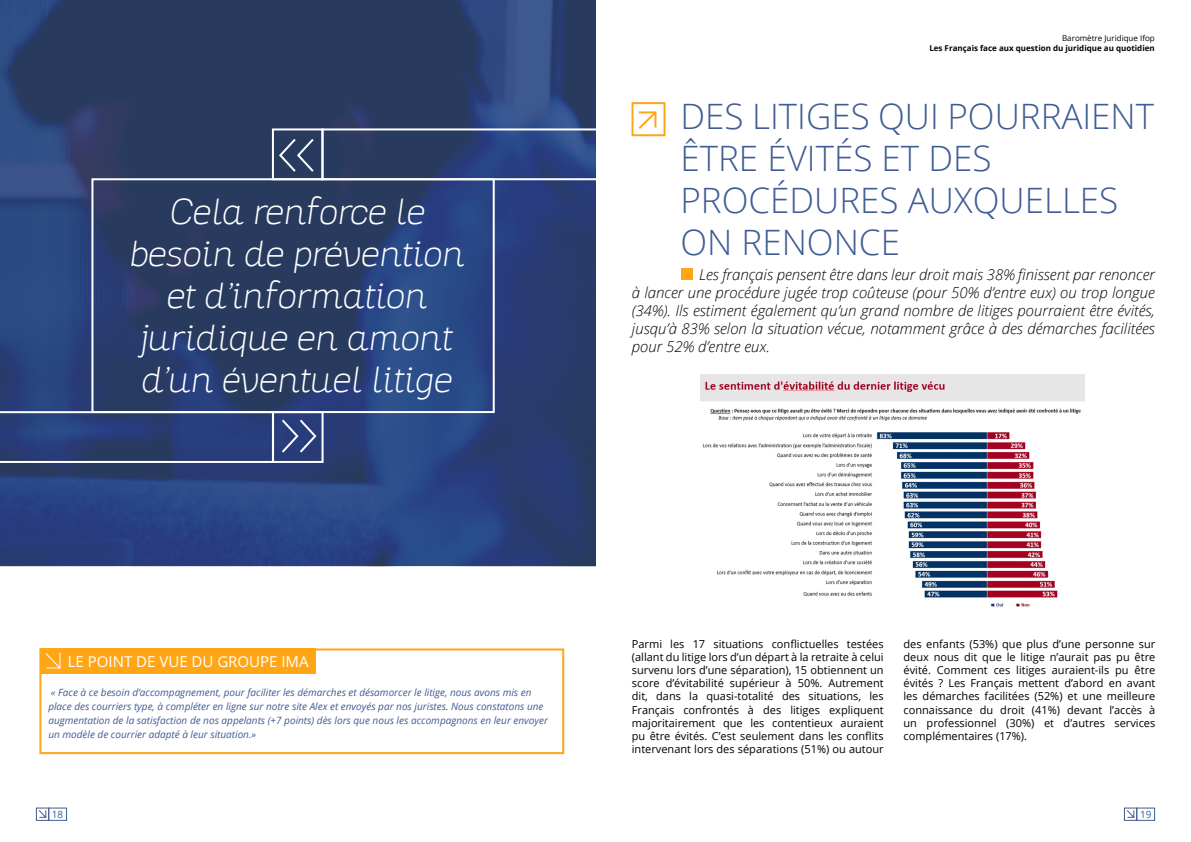
<style>
.page{position:relative;width:1191px;height:842px;background:#fff}
.page>*{position:absolute;margin:0;border:0;box-sizing:border-box;transform-origin:0 0}
.t1{font:100 35px/42px "Altair";color:#fff;text-align:center}
.t2{font:300 35px/42px "Open Sans";color:#3f5c94}
.t3{font:italic 300 15px/18px "Open Sans";color:#000;text-align:justify}
.t4{font:15px "Open Sans";color:#fff}
.t5{font:11px/13.2px "Open Sans";color:#000;text-align:justify}
.t6{font:italic 10px/14px "Open Sans";color:#3f5c94}
.t7{font:10px "Open Sans";color:#3f5c94}
.t8{font:700 8px "Open Sans";color:#000}
.t9{font:8px "Open Sans";color:#000}
</style>
<div class="page">
<img style="left:0;top:0;width:595px;height:566px">
<svg style="left:1127px;top:810px;width:7px;height:8px"></svg>
<div style="left:1124px;top:808px;width:13px;height:13px;border:1px solid #3f5c94"></div>
<div style="left:1136px;top:808px;width:19px;height:13px;border:1px solid #3f5c94"></div>
<svg style="left:278px;top:137px;width:38px;height:37px"></svg>
<svg style="left:280px;top:417px;width:38px;height:38px"></svg>
<div style="left:272px;top:128px;width:51px;height:52px;border:2px solid #fff"></div>
<div style="left:321px;top:128px;width:281px;height:52px;border:2px solid #fff"></div>
<svg style="left:0;top:411px;width:272px;height:52px;background:#34487d"></svg>
<div style="left:91px;top:178px;width:404px;height:235px;border:2px solid #fff"></div>
<div style="left:272px;top:411px;width:51px;height:52px;border:2px solid #fff"></div>
<svg style="left:638px;top:111px;width:19px;height:18px"></svg>
<div style="left:631px;top:102px;width:34px;height:34px;border:2px solid #ffa617"></div>
<div style="left:681px;top:269px;width:11px;height:11px;background:#ffa617"></div>
<svg style="left:39px;top:810px;width:8px;height:8px"></svg>
<div style="left:36px;top:808px;width:13px;height:13px;border:1px solid #3f5c94"></div>
<div style="left:48px;top:808px;width:19px;height:13px;border:1px solid #3f5c94"></div>
<img style="left:701px;top:375px;width:384px;height:232px">
<div style="left:40px;top:649px;width:276px;height:25px;background:#ffa617"></div>
<div style="left:39px;top:648px;width:525px;height:106px;border:2px solid #ffa617"></div>
<svg style="left:45px;top:652px;width:16px;height:17px"></svg>
<h1 class="t1" style="left:128px;top:191px;width:343px">Cela renforce le besoin de prévention et d’information<br>j uridique en amont d’un éventuel litige</h1>
<p class="t9" style="left:1062px;top:33px;width:94px">Baromètre Juridique Ifop</p>
<p class="t8" style="left:929px;top:42px;width:227px">Les Français face aux question du juridique au quotidien</p>
<h1 class="t2" style="left:680px;top:94px;width:475px">DES LITIGES QUI POURRAIENT<br>ÊTRE ÉVITÉS ET DES<br>PROCÉDURES AUXQUELLES<br>ON RENONCE</h1>
<p class="t3" style="left:632px;top:265px;width:524px;text-indent:67px">Les français pensent être dans leur droit mais 38% finissent par renoncer à lancer une procédure jugée trop coûteuse (pour 50% d’entre eux) ou trop longue (34%). Ils estiment également qu’un grand nombre de litiges pourraient être évités, jusqu’à 83% selon la situation vécue, notamment grâce à des démarches facilitées pour 52% d’entre eux.</p>
<h2 class="t4" style="left:68px;top:651px;width:242px">LE POINT DE VUE DU GROUPE IMA</h2>
<p class="t6" style="left:48px;top:685px;width:501px">« Face à ce besoin d’accompagnement, pour faciliter les démarches et désamorcer le litige, nous avons mis en place des courriers type, à compléter en ligne sur notre site Alex et envoyés par nos juristes. Nous constatons une augmentation de la satisfaction de nos appelants (+7 points) dès lors que nous les accompagnons en leur envoyer un modèle de courrier adapté à leur situation.»</p>
<p class="t7" style="left:52px;top:807px;width:13px">18</p>
<p class="t5" style="left:632px;top:637px;width:253px">Parmi les 17 situations conflictuelles testées (allant du litige lors d’un départ à la retraite à celui survenu lors d’une séparation), 15 obtiennent un score d’évitabilité supérieur à 50%. Autrement dit, dans la quasi-totalité des situations, les Français confrontés à des litiges expliquent majoritairement que les contentieux auraient pu être évités. C’est seulement dans les conflits intervenant lors des séparations (51%) ou autour</p>
<p class="t5" style="left:903px;top:637px;width:253px">des enfants (53%) que plus d’une personne sur deux nous dit que le litige n’aurait pas pu être évité. Comment ces litiges auraient-ils pu être évités ? Les Français mettent d’abord en avant les démarches facilitées (52%) et une meilleure connaissance du droit (41%) devant l’accès à un professionnel (30%) et d’autres services complémentaires (17%).</p>
<p class="t7" style="left:1140px;top:807px;width:13px">19</p>
</div>
